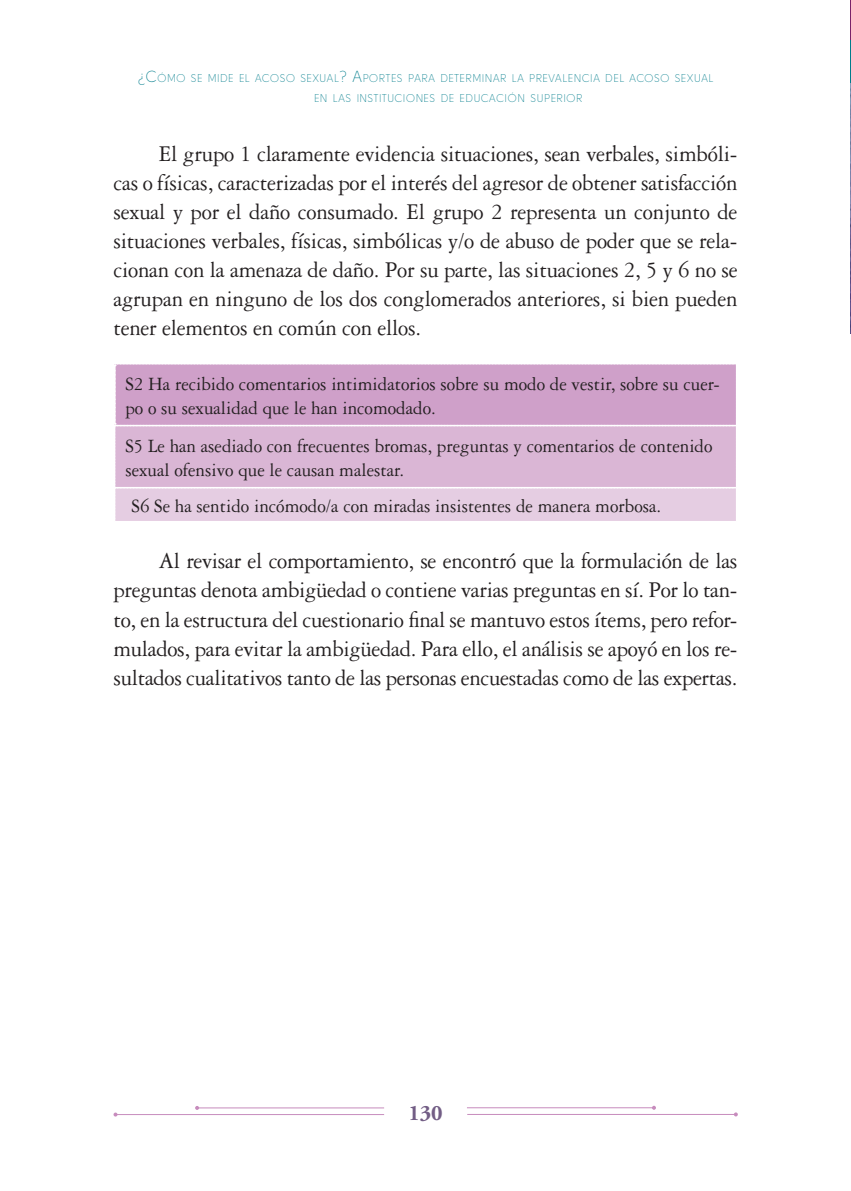
<style>
.page{position:relative;width:851px;height:1191px;background:#fff}
.page>*{position:absolute;margin:0;border:0;box-sizing:border-box;transform-origin:0 0}
.t1{font:24px/29px "Garamond Three";letter-spacing:-.01em;color:#231f20;text-align:justify;scale:.95 1}
.t2{font:700 22px "Adobe Garamond";color:#725d85}
.t3{font:20px/24px "Garamond Three";color:#231f20;scale:.95 1}
.t4{font:11.2px/20px "Solomon Sans Light";color:#007d8c}
.s1{font-size:16px}
</style>
<div class="page">
<hr style="left:197px;top:1107px;width:187px;height:1px;background:#c78cbd">
<svg style="left:195px;top:1106px;width:4px;height:4px"></svg>
<hr style="left:115px;top:1114px;width:269px;height:1px;background:#c78cbd">
<svg style="left:113px;top:1112px;width:4px;height:4px"></svg>
<hr style="left:467px;top:1114px;width:268px;height:1px;background:#c78cbd">
<hr style="left:467px;top:1107px;width:187px;height:1px;background:#c78cbd">
<svg style="left:652px;top:1105px;width:4px;height:4px"></svg>
<img style="left:850px;top:83px;width:1px;height:250px">
<hr style="left:850px;top:26px;width:1px;height:57px;background:#007d8c">
<hr style="left:850px;top:0;width:1px;height:40px;background:#7a2169">
<svg style="left:114px;top:364px;width:622px;height:157px"></svg>
<p class="t4" style="left:313px;top:69px;width:401px;text-indent:-176px"><span class="s1">¿C</span>ÓMO SE MIDE EL ACOSO SEXUAL<span class="s1">? A</span>PORTES PARA DETERMINAR LA PREVALENCIA DEL ACOSO SEXUAL<br>EN LAS INSTITUCIONES DE EDUCACIÓN SUPERIOR</p>
<p class="t1" style="left:113px;top:138px;width:658px;text-indent:45px">El grupo 1 claramente evidencia situaciones, sean verbales, simbóli&shy;cas o físicas, caracterizadas por el interés del agresor de obtener satisfacción sexual y por el daño consumado. El grupo 2 representa un conjunto de situaciones verbales, físicas, simbólicas y/o de abuso de poder que se rela&shy;cionan con la amenaza de daño. Por su parte, las situaciones 2, 5 y 6 no se agrupan en ninguno de los dos conglomerados anteriores, si bien pueden tener elementos en común con ellos.</p>
<p class="t3" style="left:125px;top:372px;width:627px">S2 Ha recibido comentarios intimidatorios sobre su modo de vestir, sobre su cuer&shy;po o su sexualidad que le han incomodado.</p>
<p class="t3" style="left:125px;top:434px;width:619px">S5 Le han asediado con frecuentes bromas, preguntas y comentarios de contenido sexual ofensivo que le causan malestar.</p>
<p class="t3" style="left:132px;top:494px;width:559px">S6 Se ha sentido incómodo/a con miradas insistentes de manera morbosa.</p>
<p class="t1" style="left:113px;top:546px;width:658px;text-indent:45px">Al revisar el comportamiento, se encontró que la formulación de las preguntas denota ambigüedad o contiene varias preguntas en sí. Por lo tan&shy;to, en la estructura del cuestionario final se mantuvo estos ítems, pero refor&shy;mulados, para evitar la ambigüedad. Para ello, el análisis se apoyó en los re&shy;sultados cualitativos tanto de las personas encuestadas como de las expertas.</p>
<p class="t2" style="left:408px;top:1100px;width:36px">130</p>
</div>
